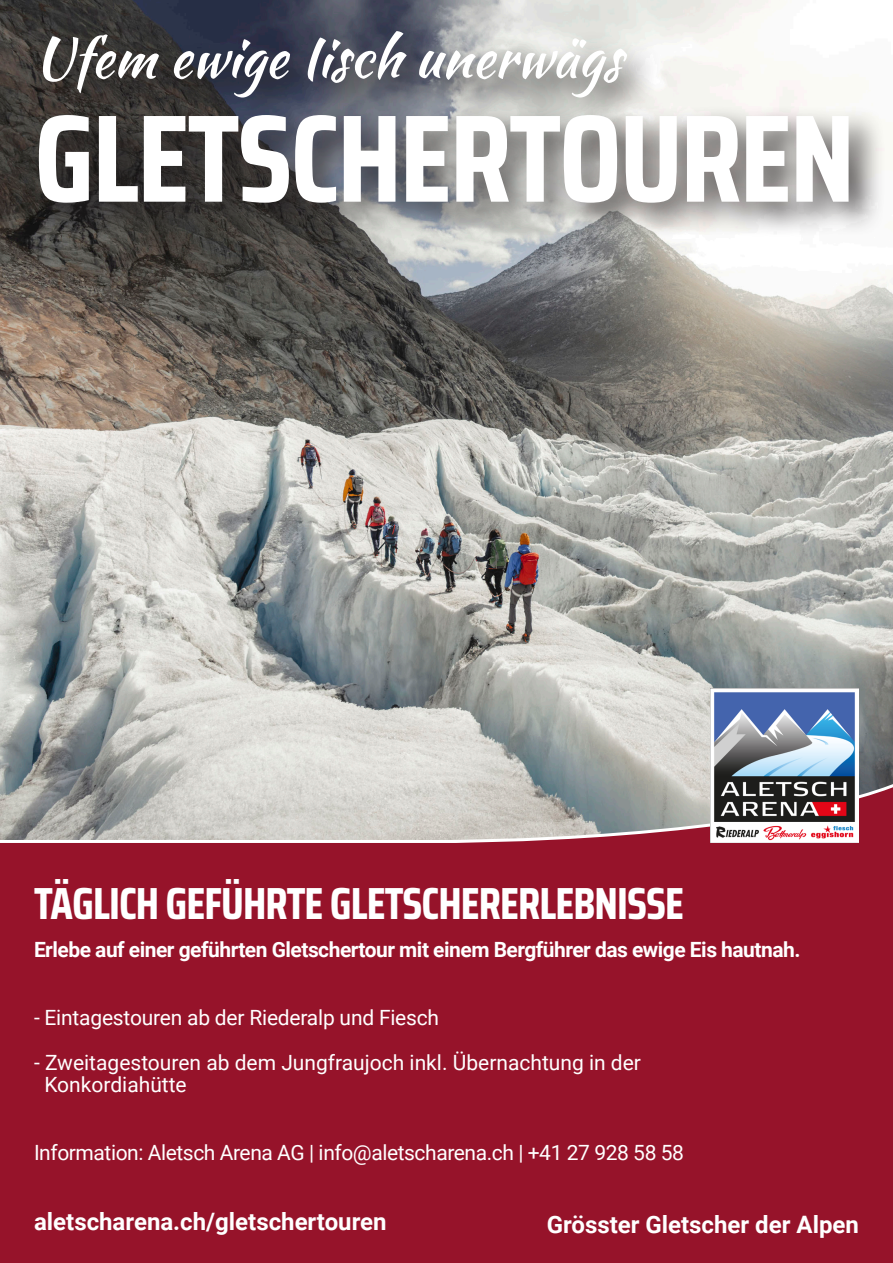
<style>
.page{position:relative;width:893px;height:1263px;background:#fff}
.page>*{position:absolute;margin:0;border:0;box-sizing:border-box;transform-origin:0 0}
.t1{font:700 124.5px "Saira Condensed";letter-spacing:-.02em;color:#fff}
.t2{font:55.5px "Kaushan Script";color:#fff}
.t3{font:700 45px "Saira Condensed";letter-spacing:-.02em;color:#fff}
.t4{font:700 24px "Roboto";color:#fff}
.t5{font:21px/22.5px "Roboto";letter-spacing:-.01em;color:#fff}
.t6{font:700 21px "Roboto";letter-spacing:-.025em;color:#fff}
</style>
<div class="page">
<img style="left:0;top:0;width:893px;height:777px">
<div style="left:28px;top:21px;width:857px;height:218px;background:#231f20;opacity:.75"></div>
<div style="left:0;top:844px;width:893px;height:419px;background:#96132a"></div>
<svg style="left:0;top:777px;width:893px;height:67px;background:#bab0ae"></svg>
<img style="left:710px;top:689px;width:149px;height:154px">
<p class="t2" style="left:34px;top:17px;width:589px">Ufem ewige Iisch unerwägs</p>
<p class="t1" style="left:34px;top:63px;width:822px">GLETSCHERTOUREN</p>
<p class="t3" style="left:34px;top:868px;width:652px">TÄGLICH GEFÜHRTE GLETSCHERERLEBNISSE</p>
<p class="t6" style="left:34px;top:934px;width:768px">Erlebe auf einer geführten Gletschertour mit einem Bergführer das ewige Eis hautnah.</p>
<p class="t5" style="left:34px;top:1005px;width:407px">- Eintagestouren ab der Riederalp und Fiesch</p>
<p class="t5" style="left:44px;top:1050px;width:598px;text-indent:-10px">- Zweitagestouren ab dem Jungfraujoch inkl. Übernachtung in der<br>Konkordiahütte</p>
<p class="t5" style="left:34px;top:1140px;width:651px">Information: Aletsch Arena AG | info@aletscharena.ch | +41 27 928 58 58</p>
<p class="t4" style="left:34px;top:1205px;width:354px">aletscharena.ch/gletschertouren</p>
<p class="t4" style="left:547px;top:1208px;width:314px">Grösster Gletscher der Alpen</p>
</div>
